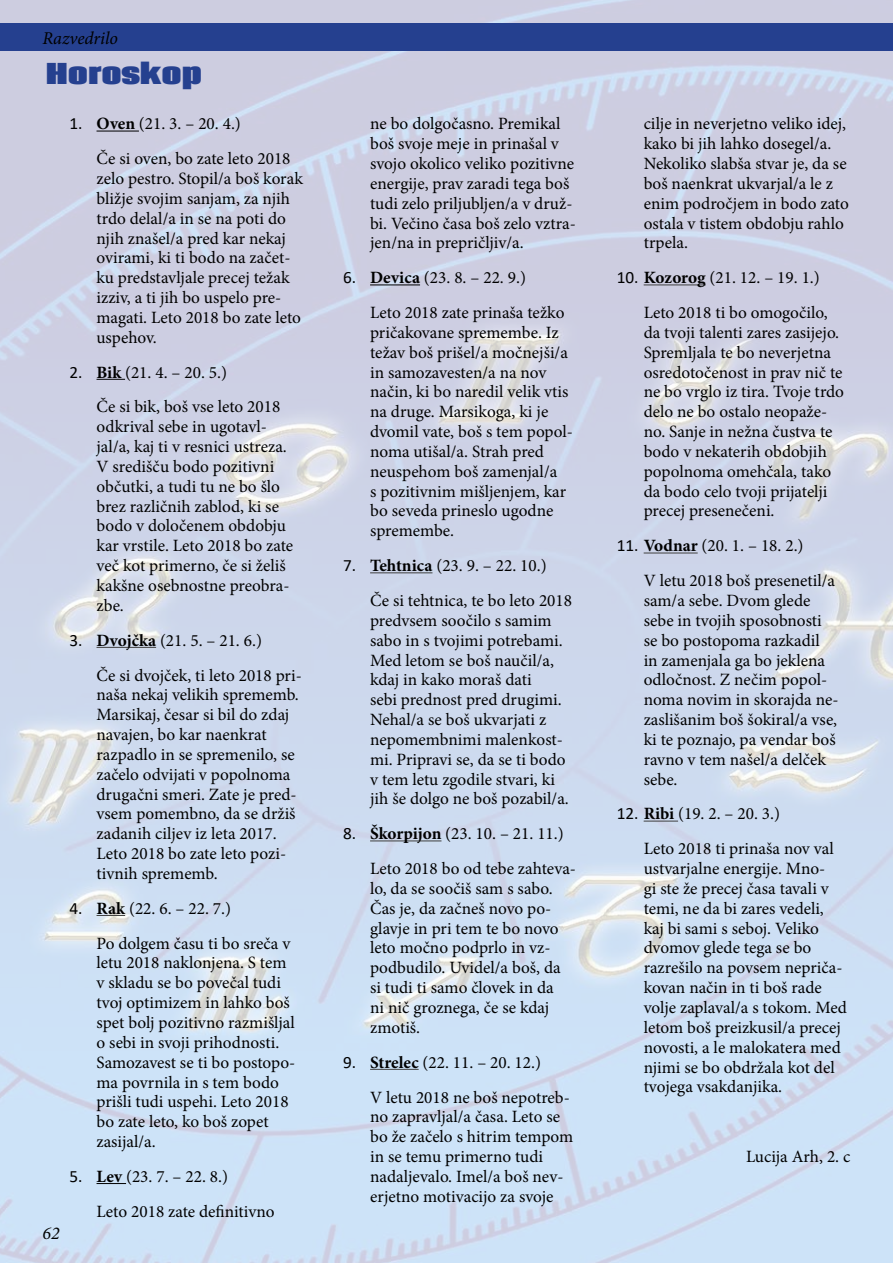
<style>
.page{position:relative;width:893px;height:1263px;background:#fff}
.page>*{position:absolute;margin:0;border:0;box-sizing:border-box;transform-origin:0 0}
.t1{font:800 27px "Coda";color:#25408f}
.t2{font:italic 18px "Minion Pro";letter-spacing:-.005em;color:#000}
.t3{font:17.25px/19.8px "Minion Pro";color:#000}
.s1{font-family:"Calibri"}
.s2{font-weight:700}
</style>
<div class="page">
<hr style="left:97px;top:131px;width:42px;height:1px;background:#000">
<svg style="left:97px;top:379px;width:28px;height:1px"></svg>
<hr style="left:97px;top:647px;width:59px;height:1px;background:#404040">
<svg style="left:97px;top:915px;width:28px;height:1px"></svg>
<svg style="left:97px;top:1183px;width:29px;height:1px"></svg>
<hr style="left:370px;top:284px;width:50px;height:1px;background:#000">
<hr style="left:370px;top:572px;width:62px;height:1px;background:#404040">
<hr style="left:370px;top:840px;width:71px;height:1px;background:#404040">
<hr style="left:370px;top:1069px;width:49px;height:1px;background:#404040">
<hr style="left:644px;top:284px;width:62px;height:1px;background:#404040">
<hr style="left:644px;top:553px;width:54px;height:1px;background:#404040">
<hr style="left:644px;top:821px;width:34px;height:1px;background:#404040">
<div style="left:0;top:23px;width:893px;height:28px;background:#25408f"></div>
<p class="t2" style="left:43px;top:26px;width:77px">Razvedrilo</p>
<h1 class="t1" style="left:46px;top:49px;width:158px">Horoskop</h1>
<p class="t3" style="left:97px;top:106px;width:196px;line-height:34.8px;text-indent:-27px"><span class="s1">1.</span> <span class="s2">Oven</span> (21. 3. – 20. 4.)<br>Če si oven, bo zate leto 2018</p>
<p class="t3" style="left:97px;top:169px;width:208px">zelo pestro. Stopil/a boš korak bližje svojim sanjam, za njih trdo delal/a in se na poti do njih znašel/a pred kar nekaj ovirami, ki ti bodo na začet&shy;ku predstavljale precej težak izziv, a ti jih bo uspelo pre&shy;magati. Leto 2018 bo zate leto uspehov.</p>
<p class="t3" style="left:97px;top:355px;width:185px;line-height:34.8px;text-indent:-27px"><span class="s1">2.</span> <span class="s2">Bik</span> (21. 4. – 20. 5.)<br>Če si bik, boš vse leto 2018</p>
<p class="t3" style="left:97px;top:417px;width:198px">odkrival sebe in ugotavl&shy;jal/a, kaj ti v resnici ustreza.<br>V središču bodo pozitivni občutki, a tudi tu ne bo šlo brez različnih zablod, ki se bodo v določenem obdobju kar vrstile. Leto 2018 bo zate več kot primerno, če si želiš kakšne osebnostne preobra&shy;zbe.</p>
<p class="t3" style="left:97px;top:623px;width:207px;line-height:34.8px;text-indent:-27px"><span class="s1">3.</span> <span class="s2">Dvojčka</span> (21. 5. – 21. 6.)<br>Če si dvojček, ti leto 2018 pri-</p>
<p class="t3" style="left:97px;top:685px;width:204px">naša nekaj velikih sprememb.<br>Marsikaj, česar si bil do zdaj navajen, bo kar naenkrat razpadlo in se spremenilo, se začelo odvijati v popolnoma drugačni smeri. Zate je pred&shy;vsem pomembno, da se držiš zadanih ciljev iz leta 2017.<br>Leto 2018 bo zate leto pozi&shy;tivnih sprememb.</p>
<p class="t3" style="left:97px;top:891px;width:195px;line-height:34.8px;text-indent:-27px"><span class="s1">4.</span> <span class="s2">Rak</span> (22. 6. – 22. 7.)<br>Po dolgem času ti bo sreča v</p>
<p class="t3" style="left:97px;top:953px;width:200px">letu 2018 naklonjena. S tem v skladu se bo povečal tudi tvoj optimizem in lahko boš spet bolj pozitivno razmišljal o sebi in svoji prihodnosti.<br>Samozavest se ti bo postopo&shy;ma povrnila in s tem bodo prišli tudi uspehi. Leto 2018 bo zate leto, ko boš zopet zasijal/a.</p>
<p class="t3" style="left:97px;top:1159px;width:180px;line-height:34.8px;text-indent:-27px"><span class="s1">5.</span> <span class="s2">Lev</span> (23. 7. – 22. 8.)<br>Leto 2018 zate definitivno</p>
<p class="t2" style="left:43px;top:1221px;width:19px">62</p>
<p class="t3" style="left:370px;top:114px;width:207px">ne bo dolgočasno. Premikal boš svoje meje in prinašal v svojo okolico veliko pozitivne energije, prav zaradi tega boš tudi zelo priljubljen/a v druž&shy;bi. Večino časa boš zelo vztra&shy;jen/na in prepričljiv/a.</p>
<p class="t3" style="left:370px;top:260px;width:196px;line-height:34.8px;text-indent:-27px"><span class="s1">6.</span> <span class="s2">Devica</span> (23. 8. – 22. 9.)<br>Leto 2018 zate prinaša težko</p>
<p class="t3" style="left:370px;top:323px;width:204px">pričakovane spremembe. Iz težav boš prišel/a močnejši/a in samozavesten/a na nov način, ki bo naredil velik vtis na druge. Marsikoga, ki je dvomil vate, boš s tem popol&shy;noma utišal/a. Strah pred neuspehom boš zamenjal/a<br>s pozitivnim mišljenjem, kar bo seveda prineslo ugodne spremembe.</p>
<p class="t3" style="left:370px;top:548px;width:204px;line-height:34.8px;text-indent:-27px"><span class="s1">7.</span> <span class="s2">Tehtnica</span> (23. 9. – 22. 10.)<br>Če si tehtnica, te bo leto 2018</p>
<p class="t3" style="left:370px;top:610px;width:200px">predvsem soočilo s samim sabo in s tvojimi potrebami.<br>Med letom se boš naučil/a, kdaj in kako moraš dati<br>sebi prednost pred drugimi.<br>Nehal/a se boš ukvarjati z nepomembnimi malenkost&shy;mi. Pripravi se, da se ti bodo v tem letu zgodile stvari, ki jih še dolgo ne boš pozabil/a.</p>
<p class="t3" style="left:370px;top:816px;width:207px;line-height:34.8px;text-indent:-27px"><span class="s1">8.</span> <span class="s2">Škorpijon</span> (23. 10. – 21. 11.)<br>Leto 2018 bo od tebe zahteva-</p>
<p class="t3" style="left:370px;top:879px;width:192px">lo, da se soočiš sam s sabo.<br>Čas je, da začneš novo po&shy;glavje in pri tem te bo novo leto močno podprlo in vz&shy;podbudilo. Uvidel/a boš, da si tudi ti samo človek in da ni nič groznega, če se kdaj zmotiš.</p>
<p class="t3" style="left:370px;top:1045px;width:201px;line-height:34.8px;text-indent:-27px"><span class="s1">9.</span> <span class="s2">Strelec</span> (22. 11. – 20. 12.)<br>V letu 2018 ne boš nepotreb-</p>
<p class="t3" style="left:370px;top:1107px;width:205px">no zapravljal/a časa. Leto se bo že začelo s hitrim tempom in se temu primerno tudi nadaljevalo. Imel/a boš nev&shy;erjetno motivacijo za svoje</p>
<p class="t3" style="left:644px;top:114px;width:207px">cilje in neverjetno veliko idej, kako bi jih lahko dosegel/a.<br>Nekoliko slabša stvar je, da se boš naenkrat ukvarjal/a le z enim področjem in bodo zato ostala v tistem obdobju rahlo trpela.</p>
<p class="t3" style="left:644px;top:260px;width:186px;line-height:34.8px;text-indent:-27px"><span class="s1">10.</span> <span class="s2">Kozorog</span> (21. 12. – 19. 1.)<br>Leto 2018 ti bo omogočilo,</p>
<p class="t3" style="left:644px;top:323px;width:202px">da tvoji talenti zares zasijejo.<br>Spremljala te bo neverjetna osredotočenost in prav nič te ne bo vrglo iz tira. Tvoje trdo delo ne bo ostalo neopaže&shy;no. Sanje in nežna čustva te bodo v nekaterih obdobjih popolnoma omehčala, tako da bodo celo tvoji prijatelji precej presenečeni.</p>
<p class="t3" style="left:644px;top:528px;width:193px;line-height:34.8px;text-indent:-27px"><span class="s1">11.</span> <span class="s2">Vodnar</span> (20. 1. – 18. 2.)<br>V letu 2018 boš presenetil/a</p>
<p class="t3" style="left:644px;top:591px;width:196px">sam/a sebe. Dvom glede sebe in tvojih sposobnosti se bo postopoma razkadil<br>in zamenjala ga bo jeklena odločnost. Z nečim popol&shy;noma novim in skorajda ne&shy;zaslišanim boš šokiral/a vse, ki te poznajo, pa vendar boš ravno v tem našel/a delček sebe.</p>
<p class="t3" style="left:644px;top:796px;width:192px;line-height:34.8px;text-indent:-27px"><span class="s1">12.</span> <span class="s2">Ribi</span> (19. 2. – 20. 3.)<br>Leto 2018 ti prinaša nov val</p>
<p class="t3" style="left:644px;top:859px;width:205px">ustvarjalne energije. Mno-<br>gi ste že precej časa tavali v temi, ne da bi zares vedeli, kaj bi sami s seboj. Veliko dvomov glede tega se bo razrešilo na povsem nepriča&shy;kovan način in ti boš rade volje zaplaval/a s tokom. Med letom boš preizkusil/a precej novosti, a le malokatera med njimi se bo obdržala kot del tvojega vsakdanjika.</p>
<p class="t3" style="left:746px;top:1147px;width:106px">Lucija Arh, 2. c</p>
</div>
